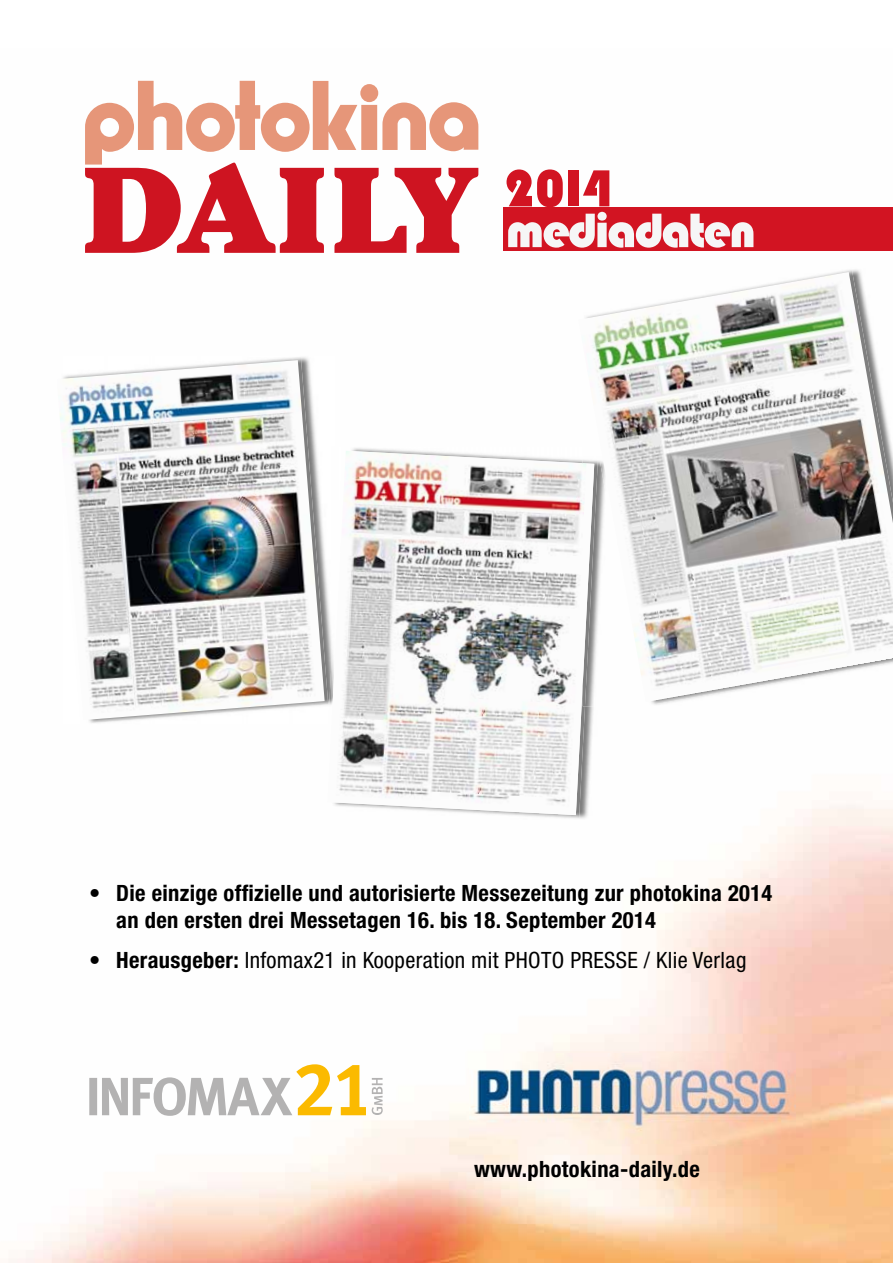
<style>
.page{position:relative;width:893px;height:1263px;background:#fff}
.page>*{position:absolute;margin:0;border:0;box-sizing:border-box;transform-origin:0 0}
.t1{font:54px "Bauhaus 93";color:#d21422}
.t2{font:50.25px "Bauhaus 93";letter-spacing:-.045em;color:#f6f6f6}
.t3{font:700 condensed 22.5px/27px "Helvetica Neue";letter-spacing:.015em;color:#000}
.t4{font:condensed 22.5px "Helvetica Neue";letter-spacing:.015em;color:#000}
.s1{font-weight:700}
</style>
<div class="page">
<img style="left:8px;top:80px;width:885px;height:1183px">
<div style="left:504px;top:207px;width:389px;height:44px;background:#d21422"></div>
<svg style="left:85px;top:81px;width:393px;height:172px"></svg>
<img style="left:53px;top:375px;width:4px;height:101px">
<img style="left:61px;top:357px;width:267px;height:367px">
<img style="left:57px;top:360px;width:268px;height:360px">
<img style="left:332px;top:706px;width:275px;height:114px">
<img style="left:324px;top:724px;width:3px;height:82px">
<img style="left:332px;top:447px;width:253px;height:372px">
<img style="left:327px;top:451px;width:256px;height:364px">
<img style="left:574px;top:316px;width:4px;height:47px">
<img style="left:578px;top:272px;width:315px;height:430px">
<svg style="left:372px;top:1078px;width:11px;height:37px"></svg>
<svg style="left:89px;top:1064px;width:277px;height:52px"></svg>
<img style="left:470px;top:1054px;width:325px;height:89px">
<h1 class="t1" style="left:504px;top:158px;width:109px">2014</h1>
<h2 class="t2" style="left:505px;top:202px;width:252px">mediadaten</h2>
<p class="t3" style="left:116px;top:879px;width:657px;text-indent:-27px">• Die einzige offizielle und autorisierte Messezeitung zur photokina 2014 an den ersten drei Messetagen 16. bis 18. September 2014</p>
<p class="t4" style="left:89px;top:947px;width:659px"><span class="s1">• Herausgeber:</span> Infomax21 in Kooperation mit PHOTO PRESSE / Klie Verlag</p>
<p class="t3" style="left:474px;top:1155px;width:227px">www.photokina-daily.de</p>
</div>
